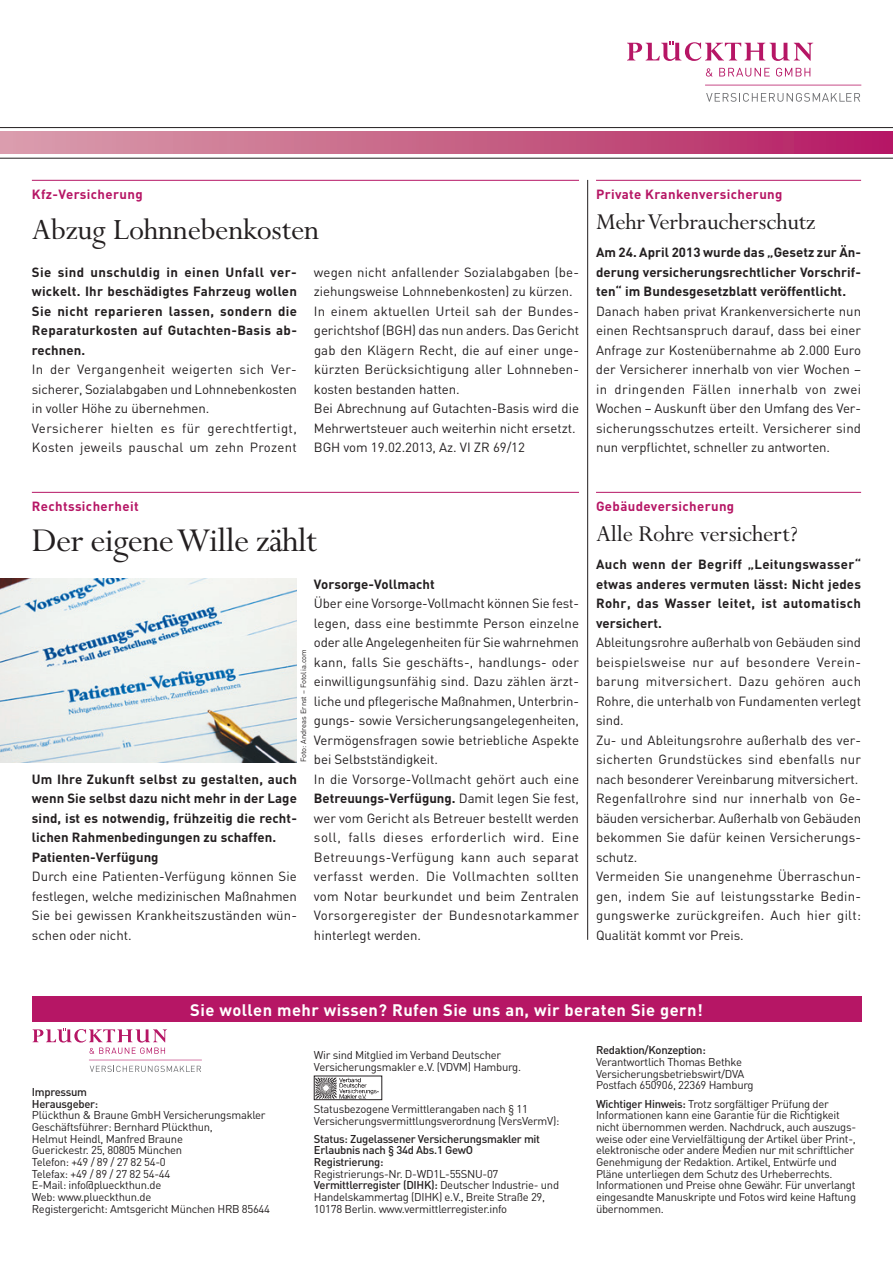
<style>
.page{position:relative;width:893px;height:1263px;background:#fff}
.page>*{position:absolute;margin:0;border:0;box-sizing:border-box;transform-origin:0 0}
.t1{font:37.5px "Perpetua";letter-spacing:-.02em;color:#231f20}
.t2{font:33px "Perpetua";letter-spacing:-.01em;color:#231f20}
.t3{font:25.5px "Perpetua";letter-spacing:-.01em;color:#231f20}
.t4{font:700 16.5px "DIN";letter-spacing:.025em;color:#fff}
.t5{font:13.2px/19.5px "DIN";letter-spacing:.005em;color:#231f20}
.t6{font:700 13.2px/19.5px "DIN";letter-spacing:.005em;color:#231f20;text-align:justify}
.t7{font:700 13.2px "DIN";letter-spacing:.03em;color:#b61665}
.t8{font:11.25px/11.7px "DIN";letter-spacing:-.025em;color:#231f20}
.t9{font:500 11.25px/11.7px "DIN";letter-spacing:-.025em;color:#231f20}
.t10{font:7.5px "DIN";color:#231f20}
.s1{font-weight:700}
.s2{font-weight:500}
</style>
<div class="page">
<div style="left:0;top:132px;width:893px;height:22px;background:linear-gradient(to right,#daa2ac,#b51e63)"></div>
<hr style="left:0;top:127px;width:893px;height:1px;background:#231f20">
<hr style="left:0;top:158px;width:893px;height:1px;background:#231f20">
<svg style="left:706px;top:68px;width:7px;height:9px"></svg>
<svg style="left:719px;top:68px;width:51px;height:9px"></svg>
<svg style="left:776px;top:68px;width:34px;height:9px"></svg>
<svg style="left:706px;top:93px;width:154px;height:9px"></svg>
<svg style="left:627px;top:41px;width:186px;height:20px"></svg>
<hr style="left:705px;top:85px;width:156px;height:1px;background:#b61665">
<div style="left:32px;top:996px;width:829px;height:26px;background:#b61665"></div>
<img style="left:316px;top:1078px;width:63px;height:20px">
<div style="left:314px;top:1076px;width:68px;height:24px;border:1px solid #231f20"></div>
<svg style="left:90px;top:1066px;width:111px;height:6px"></svg>
<svg style="left:33px;top:1028px;width:134px;height:26px"></svg>
<hr style="left:89px;top:1060px;width:113px;height:1px;background:#b61665">
<hr style="left:32px;top:180px;width:547px;height:1px;background:#b61665">
<hr style="left:32px;top:492px;width:547px;height:1px;background:#b61665">
<hr style="left:587px;top:180px;width:1px;height:760px;background:#231f20">
<hr style="left:596px;top:180px;width:265px;height:1px;background:#b61665">
<hr style="left:596px;top:492px;width:265px;height:1px;background:#b61665">
<img style="left:0;top:579px;width:297px;height:183px">
<p class="t7" style="left:32px;top:185px;width:112px">Kfz-Versicherung</p>
<h2 class="t2" style="left:32px;top:212px;width:289px">Abzug Lohnnebenkosten</h2>
<p class="t6" style="left:32px;top:261px;width:267px">Sie sind unschuldig in einen Unfall ver&shy;wickelt. Ihr beschädigtes Fahrzeug wollen Sie nicht reparieren lassen, sondern die Reparaturkosten auf Gutachten-Basis ab&shy;rechnen.</p>
<p class="t5" style="left:32px;top:359px;width:267px">In der Vergangenheit weigerten sich Ver-- sicherer, Sozialabgaben und Lohn-nebenkosten in voller Höhe zu über-nehmen.<br>Versicherer hielten es für gerechtfertigt, -Kosten jeweils pauschal um zehn Prozent</p>
<p class="t5" style="left:314px;top:262px;width:267px">-wegen nicht anfallender Sozialabgaben (be&shy;ziehungsweise Lohnnebenkosten) zu kürzen.<br>In einem aktuellen Urteil sah der Bundes&shy;gerichtshof (BGH) das nun anders. Das Gericht gab den Klägern Recht, die auf einer unge&shy;kürzten Berücksichtigung aller Lohnneben&shy;kosten bestanden hatten.<br>Bei Abrechnung auf Gutachten-Basis wird die Mehrwertsteuer auch weiterhin nicht -ersetzt.<br>BGH vom 19.02.2013, Az. VI ZR 69/12</p>
<p class="t7" style="left:596px;top:185px;width:188px">Private Krankenversicherung</p>
<h3 class="t3" style="left:596px;top:208px;width:221px">Mehr Verbraucherschutz</h3>
<p class="t6" style="left:596px;top:242px;width:267px">Am 24. April 2013 wurde das „Gesetz zur Än&shy;derung versicherungsrechtlicher Vorschrif&shy;ten“ im Bundesgesetzblatt veröffentlicht.</p>
<p class="t5" style="left:596px;top:301px;width:267px;text-align:justify">Danach haben privat Krankenversicherte nun einen Rechtsanspruch darauf, dass bei einer Anfrage zur Kostenübernahme ab 2.000 Euro der Versicherer innerhalb von vier Wochen – in dringenden Fällen innerhalb von zwei -Wochen – Auskunft über den Umfang des Ver&shy;sicherungsschutzes erteilt. Versicherer sind nun verpflichtet, schneller zu antworten.</p>
<p class="t7" style="left:32px;top:497px;width:108px">Rechtssicherheit</p>
<h1 class="t1" style="left:32px;top:521px;width:287px">Der eigene Wille zählt</h1>
<p class="t6" style="left:314px;top:573px;width:122px">Vorsorge-Vollmacht</p>
<p class="t5" style="left:314px;top:593px;width:267px">Über eine Vorsorge-Vollmacht können Sie fest&shy;legen, dass eine bestimmte Person einzelne oder alle Angelegenheiten für Sie wahrnehmen kann, falls Sie geschäfts-, handlungs- oder einwilligungsunfähig sind. Dazu zählen ärzt&shy;liche und pflegerische Maßnahmen, Unterbrin&shy;gungs- sowie Versicherungsan-gelegenheiten, Vermögensfragen sowie betriebliche Aspekte bei Selbstständigkeit.<br>In die Vorsorge-Vollmacht gehört auch eine <span class="s1">Betreuungs-Verfügung.</span> Damit legen Sie fest, wer vom Gericht als Betreuer bestellt werden soll, falls -dieses erforderlich wird. Eine Betreuungs-Verfügung kann auch separat verfasst -werden. Die Vollmachten sollten vom Notar beurkundet und beim Zentralen Vor-sorgeregister der Bundes-notar-kammer -hinterlegt werden.</p>
<p class="t10" style="left:299px;top:762px;width:114px;rotate:-90deg">Foto: Andreas Ernst – Fotolia.com</p>
<p class="t6" style="left:32px;top:768px;width:267px;text-align:left">Um Ihre Zukunft selbst zu gestalten, auch wenn Sie selbst dazu nicht mehr in der Lage sind, ist es notwendig, frühzeitig die recht&shy;lichen Rahmenbedingungen zu schaffen.<br>Patienten-Verfügung</p>
<p class="t5" style="left:32px;top:866px;width:267px;text-align:justify">Durch eine Patienten-Verfügung können Sie festlegen, welche medizinischen Maßnahmen Sie bei gewissen Krankheitszuständen wün&shy;schen oder nicht.</p>
<p class="t7" style="left:596px;top:497px;width:140px">Gebäudeversicherung</p>
<h3 class="t3" style="left:596px;top:520px;width:203px">Alle Rohre versichert?</h3>
<p class="t6" style="left:596px;top:554px;width:267px">Auch wenn der Begriff „Leitungswasser“ etwas anderes vermuten lässt: Nicht jedes Rohr, das Wasser leitet, ist automatisch versichert.</p>
<p class="t5" style="left:596px;top:632px;width:267px">Ableitungsrohre außerhalb von Ge-bäuden sind beispielsweise nur auf besondere Verein&shy;barung mitversichert. Dazu gehören auch -Rohre, die unterhalb von Fundamenten verlegt sind.<br>Zu- und Ableitungsrohre außerhalb des ver&shy;sicherten Grundstückes sind ebenfalls nur nach besonderer Vereinbarung mitversichert.<br>Regenfallrohre sind nur innerhalb von Ge&shy;bäuden versicherbar. Außerhalb von Gebäuden bekommen Sie dafür keinen Versicherungs&shy;schutz.<br>Vermeiden Sie unangenehme Überraschun&shy;gen, indem Sie auf leistungsstarke Bedin&shy;gungswerke zurückgreifen. Auch hier gilt:<br>Qualität kommt vor Preis.</p>
<p class="t4" style="left:190px;top:999px;width:514px">Sie wollen mehr wissen? Rufen Sie uns an, wir beraten Sie gern!</p>
<p class="t9" style="left:32px;top:1085px;width:68px">Impressum<br>Herausgeber:</p>
<p class="t8" style="left:32px;top:1109px;width:240px">Plückthun &amp; Braune GmbH Versicherungsmakler Geschäftsführer: Bernhard Plückthun,<br>Helmut Heindl, Manfred Braune<br>Guerickestr. 25, 80805 München<br>Telefon: +49 / 89 / 27 82 54-0<br>Telefax: +49 / 89 / 27 82 54-44<br>E-Mail: info@plueckthun.de<br>Web: www.plueckthun.de<br>Registergericht: Amtsgericht München HRB 85644</p>
<p class="t8" style="left:314px;top:1049px;width:209px">Wir sind Mitglied im Verband Deutscher<br>Versicherungsmakler e.V. (VDVM) Hamburg.</p>
<p class="t8" style="left:314px;top:1103px;width:247px">Statusbezogene Vermittlerangaben nach § 11<br>Ver-sicherungsvermittlungsverordnung (VersVermV):</p>
<p class="t9" style="left:314px;top:1132px;width:228px">Status: Zugelassener Versicherungsmakler mit<br>Erlaubnis nach § 34d Abs.1 GewO<br>Registrierung:</p>
<p class="t8" style="left:314px;top:1167px;width:247px">Registrierungs-Nr. D-WD1L-55SNU-07<br><span class="s2">Vermittlerregister (DIHK):</span> Deutscher Industrie- und Handelskammertag (DIHK) e.V., Breite Straße 29, 10178 Berlin. www.vermittlerregister.info</p>
<p class="t9" style="left:596px;top:1044px;width:111px">Redaktion/Konzeption:</p>
<p class="t8" style="left:596px;top:1056px;width:159px">Verantwortlich Thomas Bethke<br>Versicherungsbetriebswirt/DVA<br>Postfach 650906, 22369 Hamburg</p>
<p class="t8" style="left:596px;top:1097px;width:262px"><span class="s2">Wichtiger Hinweis:</span> Trotz sorgfältiger Prüfung der -Informationen kann eine Garantie für die Richtigkeit nicht übernommen werden. Nachdruck, auch auszugs&shy;weise oder eine Vervielfältigung der Artikel über Print-, elektronische oder andere Medien nur mit schriftlicher Genehmigung der Redaktion. Artikel, Entwürfe und Pläne unterliegen dem Schutz des Urheberrechts. -Informationen und Preise ohne Gewähr. Für unverlangt eingesandte Manuskripte und Fotos wird keine Haftung übernommen.</p>
</div>
